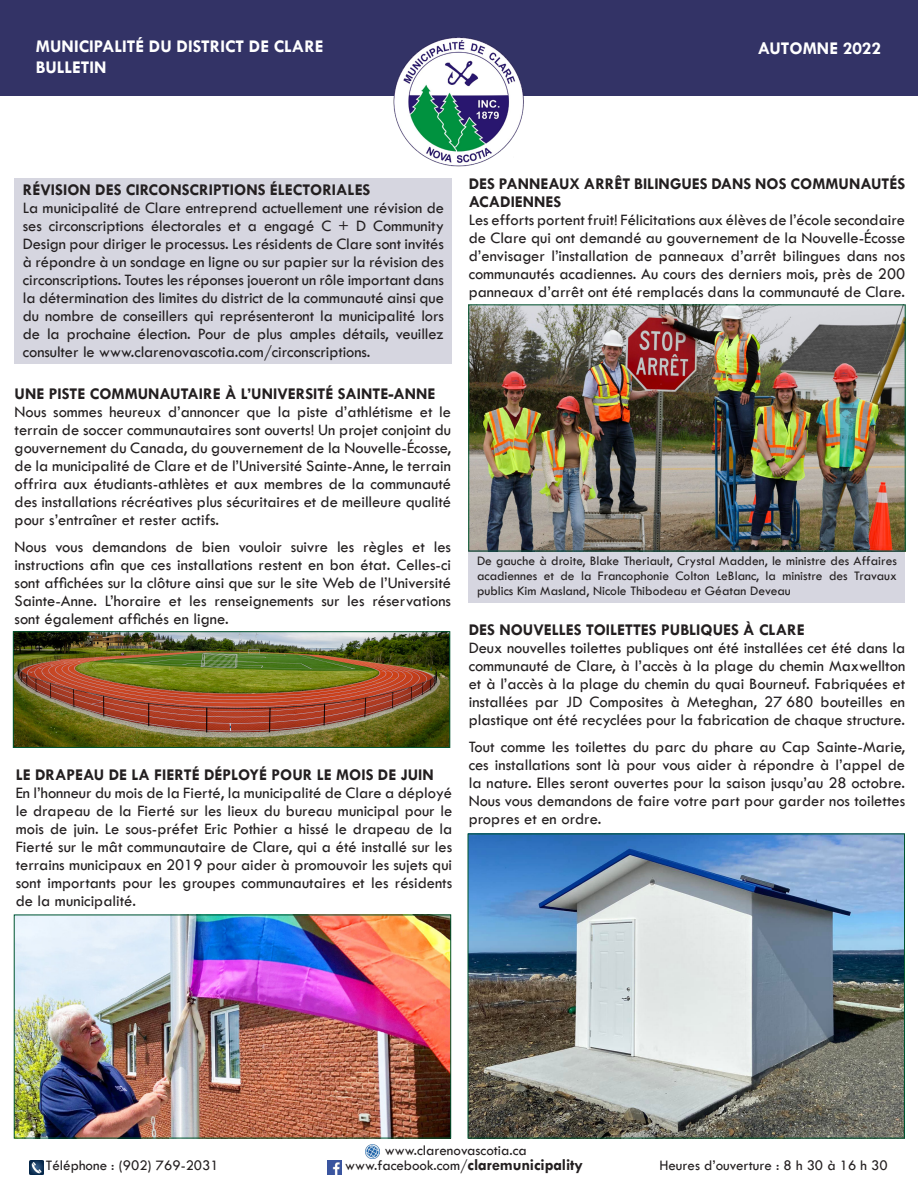
<style>
.page{position:relative;width:918px;height:1188px;background:#fff}
.page>*{position:absolute;margin:0;border:0;box-sizing:border-box;transform-origin:0 0}
.t1{font:700 18px "Tw Cen";color:#fff}
.t2{font:700 16.65px "Tw Cen";color:#fff}
.t3{font:16.5px/18px "Tw Cen";color:#231f20;text-align:justify}
.t4{font:700 16.5px/18px "Tw Cen";color:#231f20}
.t5{font:15px "Tw Cen";color:#231f20}
.t6{font:13.5px/15px "Tw Cen";color:#231f20;text-align:justify}
.s1{font-weight:700;font-size:16.5px}
</style>
<div class="page">
<div style="left:0;top:0;width:918px;height:95px;background:#336"></div>
<img style="left:392px;top:37px;width:134px;height:130px">
<img style="left:327px;top:1160px;width:14px;height:14px">
<img style="left:366px;top:1145px;width:14px;height:14px">
<img style="left:30px;top:1160px;width:14px;height:14px">
<img style="left:15px;top:634px;width:433px;height:112px">
<div style="left:13px;top:632px;width:437px;height:116px;border:1px solid #005630"></div>
<div style="left:15px;top:178px;width:437px;height:186px;background:#d6d6e0"></div>
<img style="left:471px;top:307px;width:432px;height:242px">
<img style="left:16px;top:917px;width:433px;height:219px">
<div style="left:14px;top:915px;width:437px;height:223px;border:1px solid #005630"></div>
<div style="left:469px;top:550px;width:436px;height:53px;background:#d6d6e0"></div>
<img style="left:470px;top:836px;width:433px;height:300px">
<div style="left:468px;top:834px;width:437px;height:304px;border:1px solid #005630"></div>
<p class="t1" style="left:36px;top:35px;width:289px">MUNICIPALITÉ DU DISTRICT DE CLARE</p>
<p class="t2" style="left:109px;top:41px;width:251px">INFO - LETTRE DE LA MUNICIPALITÉ</p>
<p class="t1" style="left:758px;top:38px;width:125px">AUTOMNE 2022</p>
<p class="t1" style="left:36px;top:57px;width:72px">BULLETIN</p>
<p class="t4" style="left:23px;top:181px;width:349px">RÉVISION DES CIRCONSCRIPTIONS ÉLECTORIALES</p>
<p class="t3" style="left:23px;top:199px;width:423px">La municipalité de Clare entreprend actuellement une révision de ses circonscriptions électorales et a engagé C + D Community Design pour diriger le processus. Les résidents de Clare sont invités à répondre à un sondage en ligne ou sur papier sur la révision des circonscriptions. Toutes les réponses joueront un rôle important dans la détermination des limites du district de la communauté ainsi que du nombre de conseillers qui représenteront la municipalité lors de la prochaine élection. Pour de plus amples détails, veuillez consulter le www.clarenovascotia.com/circonscriptions.</p>
<p class="t4" style="left:15px;top:384px;width:422px">UNE PISTE COMMUNAUTAIRE À L’UNIVERSITÉ SAINTE-ANNE</p>
<p class="t3" style="left:15px;top:403px;width:438px">Nous sommes heureux d’annoncer que la piste d’athlétisme et le terrain de soccer communautaires sont ouverts! Un projet conjoint du gouvernement du Canada, du gouvernement de la Nouvelle-Écosse, de la municipalité de Clare et de l’Université Sainte-Anne, le terrain offrira aux étudiants-athlètes et aux membres de la communauté des installations récréatives plus sécuritaires et de meilleure qualité</p>
<p class="t3" style="left:15px;top:511px;width:206px">pour s’entraîner et rester actifs.</p>
<p class="t3" style="left:15px;top:538px;width:438px">Nous vous demandons de bien vouloir suivre les règles et les instructions afin que ces installations restent en bon état. Celles-ci sont affichées sur la clôture ainsi que sur le site Web de l’Université Sainte-Anne. L’horaire et les renseignements sur les réservations sont également affichés en ligne.</p>
<p class="t4" style="left:16px;top:765px;width:420px">LE DRAPEAU DE LA FIERTÉ DÉPLOYÉ POUR LE MOIS DE JUIN</p>
<p class="t3" style="left:16px;top:783px;width:438px">En l’honneur du mois de la Fierté, la municipalité de Clare a déployé le drapeau de la Fierté sur les lieux du bureau municipal pour le mois de juin. Le sous-préfet Eric Pothier a hissé le drapeau de la Fierté sur le mât communautaire de Clare, qui a été installé sur les terrains municipaux en 2019 pour aider à promouvoir les sujets qui sont importants pour les groupes communautaires et les résidents de la municipalité.</p>
<p class="t4" style="left:469px;top:175px;width:438px">DES PANNEAUX ARRÊT BILINGUES DANS NOS COMMUNAUTÉS<br>ACADIENNES</p>
<p class="t3" style="left:469px;top:211px;width:438px">Les efforts portent fruit! Félicitations aux élèves de l’école secondaire de Clare qui ont demandé au gouvernement de la Nouvelle-Écosse d’envisager l’installation de panneaux d’arrêt bilingues dans nos communautés acadiennes. Au cours des derniers mois, près de 200 panneaux d’arrêt ont été remplacés dans la communauté de Clare.</p>
<p class="t6" style="left:477px;top:553px;width:421px">De gauche à droite, Blake Theriault, Crystal Madden, le ministre des Affaires acadiennes et de la Francophonie Colton LeBlanc, la ministre des Travaux publics Kim Masland, Nicole Thibodeau et Géatan Deveau</p>
<p class="t4" style="left:469px;top:621px;width:337px">DES NOUVELLES TOILETTES PUBLIQUES À CLARE</p>
<p class="t3" style="left:469px;top:639px;width:438px">Deux nouvelles toilettes publiques ont été installées cet été dans la communauté de Clare, à l’accès à la plage du chemin Maxwellton et à l’accès à la plage du chemin du quai Bourneuf. Fabriquées et installées par JD Composites à Meteghan, 27 680 bouteilles en plastique ont été recyclées pour la fabrication de chaque structure.</p>
<p class="t3" style="left:469px;top:738px;width:438px">Tout comme les toilettes du parc du phare au Cap Sainte-Marie, ces installations sont là pour vous aider à répondre à l’appel de la nature. Elles seront ouvertes pour la saison jusqu’au 28 octobre.<br>Nous vous demandons de faire votre part pour garder nos toilettes propres et en ordre.</p>
<p class="t5" style="left:385px;top:1141px;width:144px">www.clarenovascotia.ca</p>
<p class="t5" style="left:345px;top:1156px;width:239px">www.facebook.com/<span class="s1">claremunicipality</span></p>
<p class="t5" style="left:46px;top:1157px;width:174px">Téléphone : (902) 769-2031</p>
<p class="t5" style="left:659px;top:1156px;width:230px">Heures d’ouverture : 8 h 30 à 16 h 30</p>
</div>
